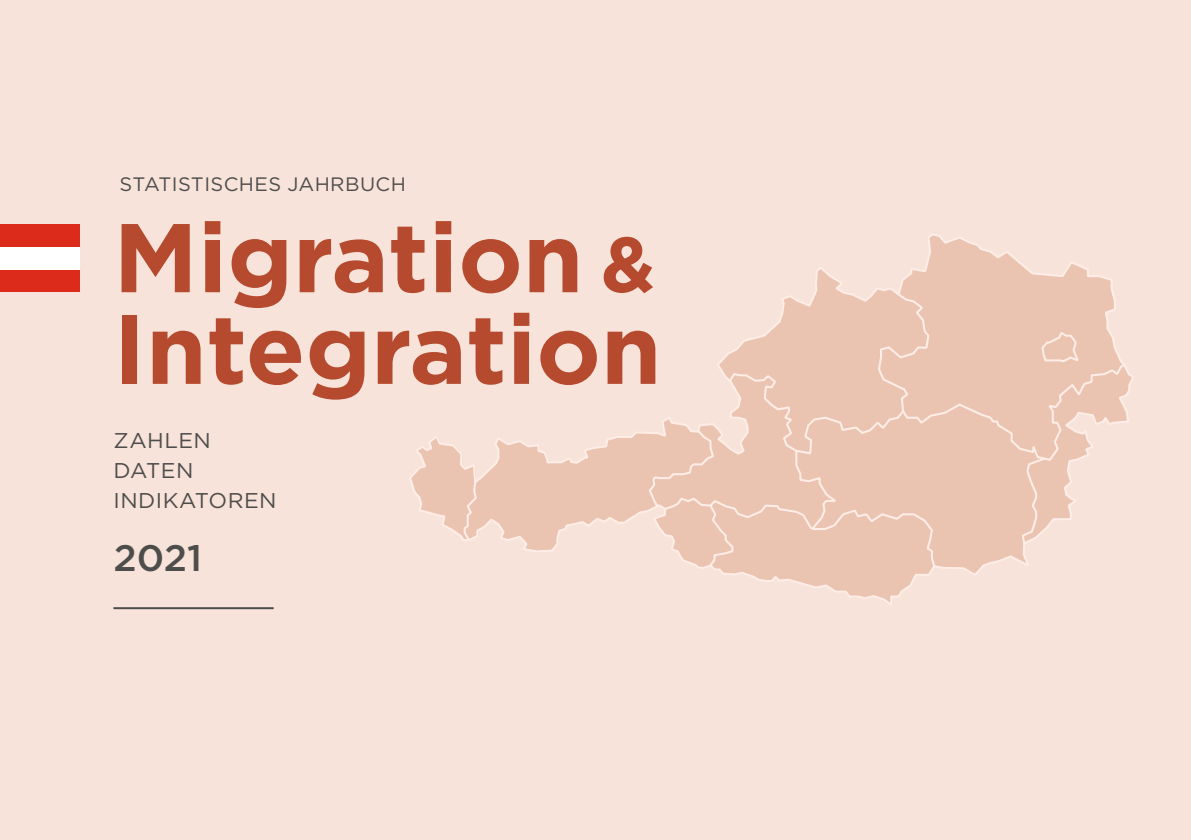
<style>
.page{position:relative;width:1191px;height:840px;background:#fff}
.page>*{position:absolute;margin:0;border:0;box-sizing:border-box;transform-origin:0 0}
.t1{font:700 97.4px/91.6px "Gotham Pro";color:#b54a2f}
.t2{font:500 36.8px "Gotham Pro";color:#4d4d4c}
.t3{font:21.4px/30px "Gotham Pro";letter-spacing:.02em;color:#4d4d4c}
.t4{font:19.4px "Gotham Pro";letter-spacing:.02em;color:#4d4d4c}
.s1{font-size:77.8px}
</style>
<div class="page">
<div style="left:0;top:0;width:1191px;height:839px;background:#f7e3d9"></div>
<div style="left:0;top:224px;width:79px;height:23px;background:#dc2a1b"></div>
<div style="left:0;top:269px;width:79px;height:23px;background:#dc2a1b"></div>
<div style="left:0;top:247px;width:79px;height:22px;background:#fff"></div>
<hr style="left:113px;top:607px;width:161px;height:2px;background:#4d4d4c">
<svg style="left:409px;top:234px;width:725px;height:371px"></svg>
<p class="t4" style="left:120px;top:173px;width:288px">STATISTISCHES JAHRBUCH</p>
<h1 class="t1" style="left:113px;top:209px;width:549px">Migration <span class="s1">&amp;<br></span>Integration</h1>
<p class="t3" style="left:114px;top:425px;width:164px">ZAHLEN<br>DATEN<br>INDIKATOREN</p>
<h2 class="t2" style="left:113px;top:536px;width:90px">2021</h2>
</div>
